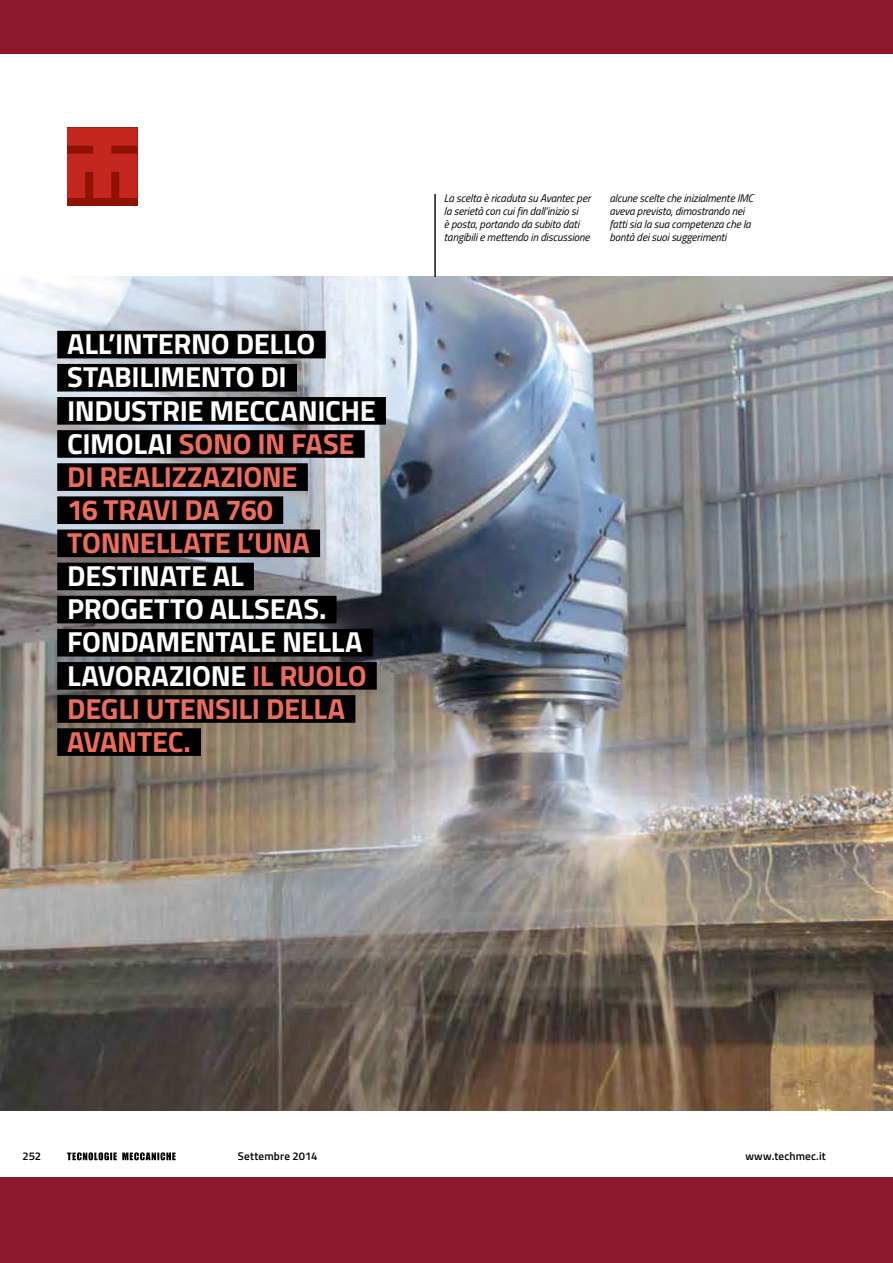
<style>
.page{position:relative;width:893px;height:1263px;background:#fff}
.page>*{position:absolute;margin:0;border:0;box-sizing:border-box;transform-origin:0 0}
.t1{font:700 28.95px/33.2px "Titillium";letter-spacing:-.01em;color:#fff}
.t2{font:600 11.25px "Titillium";letter-spacing:.015em;color:#000}
.t3{font:italic 11.1px/13.2px "Titillium";letter-spacing:-.01em;color:#000}
.s1{color:#ed6d5d}
</style>
<div class="page">
<div style="left:67px;top:128px;width:70px;height:78px;background:#901302"></div>
<svg style="left:67px;top:128px;width:70px;height:70px"></svg>
<svg style="left:67px;top:1152px;width:109px;height:8px"></svg>
<img style="left:0;top:277px;width:893px;height:833px">
<hr style="left:434px;top:194px;width:2px;height:83px;background:#000">
<div style="left:57px;top:331px;width:269px;height:27px;background:#000"></div>
<div style="left:57px;top:364px;width:240px;height:27px;background:#000"></div>
<div style="left:57px;top:397px;width:329px;height:28px;background:#000"></div>
<div style="left:57px;top:430px;width:308px;height:28px;background:#000"></div>
<div style="left:57px;top:463px;width:251px;height:28px;background:#000"></div>
<div style="left:57px;top:496px;width:226px;height:28px;background:#000"></div>
<div style="left:57px;top:529px;width:263px;height:28px;background:#000"></div>
<div style="left:57px;top:563px;width:197px;height:27px;background:#000"></div>
<div style="left:57px;top:596px;width:280px;height:27px;background:#000"></div>
<div style="left:57px;top:629px;width:316px;height:27px;background:#000"></div>
<div style="left:57px;top:662px;width:320px;height:28px;background:#000"></div>
<div style="left:57px;top:695px;width:298px;height:28px;background:#000"></div>
<div style="left:57px;top:728px;width:144px;height:28px;background:#000"></div>
<div style="left:0;top:1178px;width:893px;height:85px;background:#8d172d"></div>
<div style="left:0;top:0;width:893px;height:53px;background:#8d172d"></div>
<p class="t1" style="left:67px;top:326px;width:310px">ALL’INTERNO DELLO<br>STABILIMENTO DI<br>INDUSTRIE MECCANICHE<br>CIMOLAI <span class="s1">SONO IN FASE<br>DI REALIZZAZIONE<br>16 TRAVI DA 760<br>TONNELLATE L’UNA<br></span>DESTINATE AL<br>PROGETTO ALLSEAS.<br>FONDAMENTALE NELLA<br>LAVORAZIONE <span class="s1">IL RUOLO<br>DEGLI UTENSILI DELLA<br>AVANTEC.</span></p>
<p class="t3" style="left:444px;top:191px;width:148px">La scelta è ricaduta su Avantec per la serietà con cui fin dall’inizio si<br>è posta, portando da subito dati tangibili e mettendo in discussione</p>
<p class="t3" style="left:609px;top:191px;width:146px">alcune scelte che inizialmente IMC aveva previsto, dimostrando nei fatti sia la sua competenza che la bontà dei suoi suggerimenti</p>
<p class="t2" style="left:22px;top:1148px;width:20px">252</p>
<p class="t2" style="left:238px;top:1148px;width:81px">Settembre 2014</p>
<p class="t2" style="left:745px;top:1148px;width:82px">www.techmec.it</p>
</div>
